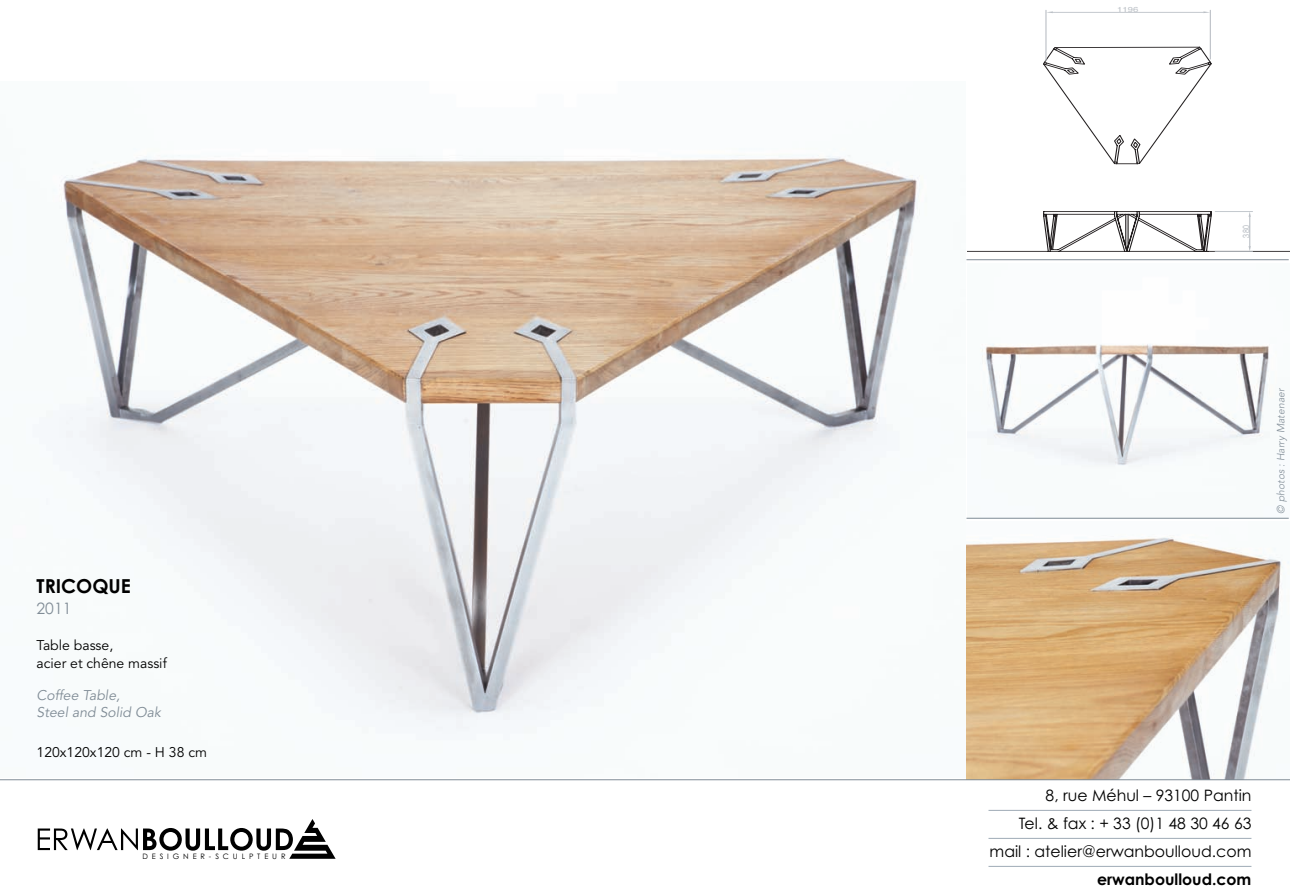
<style>
.page{position:relative;width:1290px;height:893px;background:#fff}
.page>*{position:absolute;margin:0;border:0;box-sizing:border-box;transform-origin:0 0}
.t1{font:700 19.25px "Century Gothic";color:#000}
.t2{font:15.75px/28px "Century Gothic";color:#000;text-align:right}
.t3{font:700 15.75px "Century Gothic";color:#000}
.t4{font:15.75px "Century Gothic";color:#808c96}
.t5{font:14px/17.5px "Avenir LT";color:#000}
.t6{font:italic 14px/17.5px "Avenir LT";letter-spacing:.005em;color:#808c96}
.t7{font:italic 300 10.5px "Avenir LT";letter-spacing:.005em;color:#808c96}
.t8{font:9.45px "Helvetica";color:#bbc0c6;scale:.76 1}
.t9{font:7.52px "Century Gothic";letter-spacing:.52em;color:#000}
.t10{font:7.17px "Helvetica";color:#bbc0c6;scale:1.31 1}
</style>
<div class="page">
<img style="left:967px;top:344px;width:322px;height:174px">
<img style="left:967px;top:537px;width:322px;height:242px">
<svg style="left:967px;top:47px;width:323px;height:205px"></svg>
<hr style="left:1215px;top:211px;width:37px;height:1px;background:#bbc0c6">
<hr style="left:1215px;top:251px;width:37px;height:1px;background:#bbc0c6">
<svg style="left:1248px;top:212px;width:3px;height:39px"></svg>
<hr style="left:1210px;top:10px;width:1px;height:49px;background:#bbc0c6">
<hr style="left:1045px;top:10px;width:1px;height:51px;background:#bbc0c6">
<hr style="left:1053px;top:12px;width:150px;height:1px;background:#bbc0c6">
<svg style="left:1203px;top:11px;width:7px;height:2px"></svg>
<svg style="left:1046px;top:11px;width:7px;height:2px"></svg>
<img style="left:59px;top:155px;width:861px;height:579px">
<hr style="left:966px;top:259px;width:323px;height:1px;background:#808c96">
<hr style="left:966px;top:518px;width:323px;height:1px;background:#808c96">
<svg style="left:38px;top:819px;width:298px;height:40px"></svg>
<hr style="left:988px;top:810px;width:263px;height:1px;background:#9fabb6">
<hr style="left:988px;top:838px;width:263px;height:1px;background:#9fabb6">
<hr style="left:988px;top:866px;width:263px;height:1px;background:#9fabb6">
<hr style="left:0;top:779px;width:1290px;height:1px;background:#808c96">
<p class="t1" style="left:37px;top:575px;width:96px">TRICOQUE</p>
<p class="t4" style="left:37px;top:599px;width:36px">2011</p>
<p class="t5" style="left:37px;top:638px;width:132px">Table basse,<br>acier et chêne massif</p>
<p class="t6" style="left:37px;top:687px;width:126px">Coffee Table,<br>Steel and Solid Oak</p>
<p class="t5" style="left:37px;top:745px;width:172px">120x120x12 0 cm - H 38 cm</p>
<p class="t9" style="left:142px;top:851px;width:145px">DESIGNER-SCULPTEUR</p>
<p class="t10" style="left:1117px;top:4px;width:18px">1196</p>
<p class="t8" style="left:1239px;top:238px;width:17px;rotate:-90deg">083</p>
<p class="t7" style="left:1276px;top:514px;width:127px;rotate:-90deg">© photos : Harry Matenaer</p>
<p class="t2" style="left:989px;top:781px;width:263px">8, rue Méhul – 93100 Pantin<br>Tel. &amp; fax : + 33 (0)1 48 30 46 63 mail : atelier@erwanboulloud.com</p>
<p class="t3" style="left:1097px;top:870px;width:156px">erwanboulloud.com</p>
</div>
